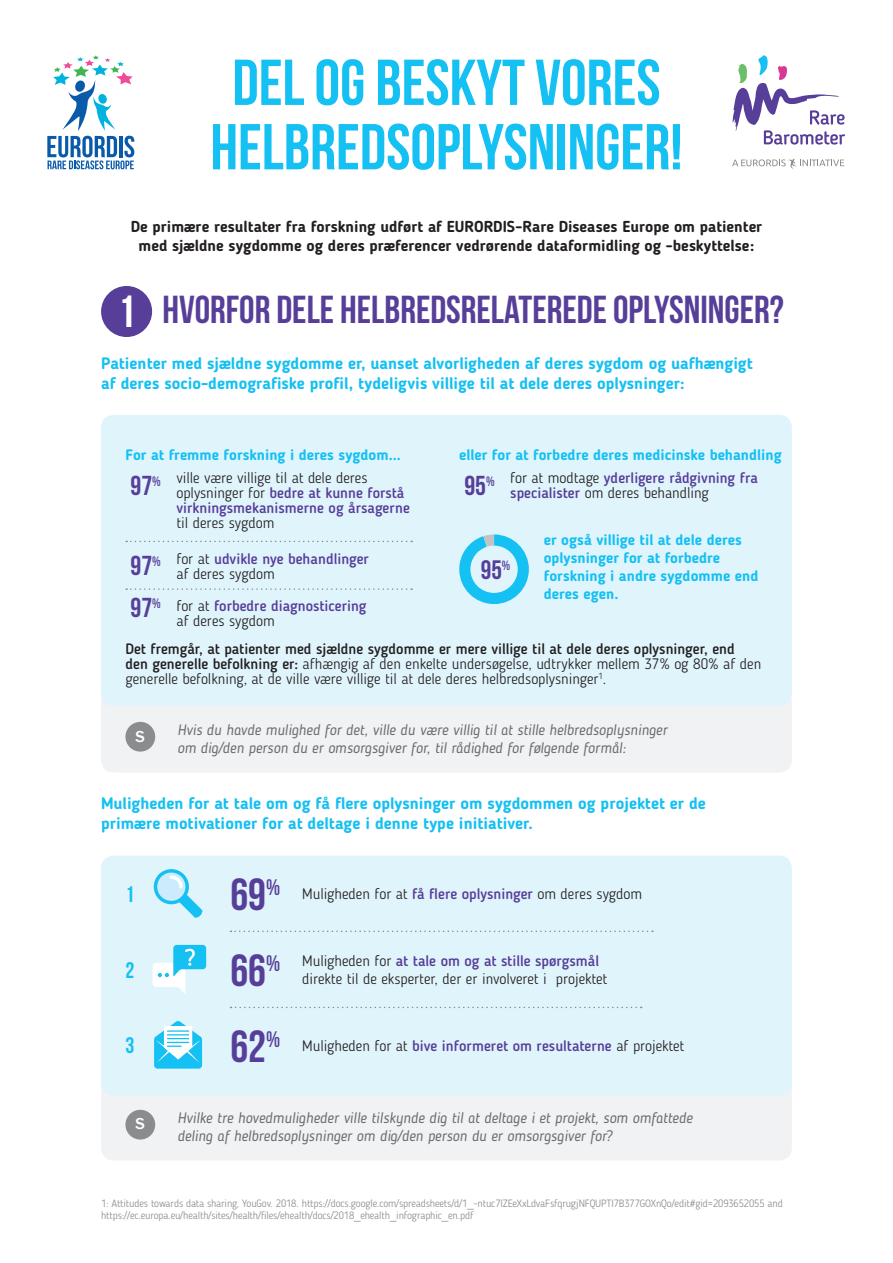
<style>
.page{position:relative;width:893px;height:1263px;background:#fff}
.page>*{position:absolute;margin:0;border:0;box-sizing:border-box;transform-origin:0 0}
.grand_titre{font:64.65px/64.3px "Bebas Neue";color:#15c0f2;text-align:center}
.infog_chiffre_2{font:45px "Bebas Neue";color:#573e99}
.numéro_rubrique{font:45px "Bebas Neue";color:#fff}
.titre_de_rubrique{font:39px "Bebas Neue";color:#573e99}
.infog_chiffre_2-2{font:27.45px "Bebas Neue";color:#573e99}
.infog_chiffre_2-3{font:26.7px "Bebas Neue";color:#573e99}
.ordre{font:22.5px "Bebas Neue";color:#15c0f2}
.infog_chiffre_2-4{font:22.5px "Bebas Neue";color:#573e99}
.titre_bloc{font:700 16.5px/19.8px "Blogger Sans";color:#15c0f2}
.numéro_rubrique-2{font:500 16.5px "Franklin Gothic LT Pro";color:#fff}
.texte{font:700 15.75px/18.9px "Blogger Sans";color:#231f20;text-align:center}
.réponse{font:300 15px/15px "Blogger Sans";color:#231f20}
.question{font:italic 15px/18px "Blogger Sans";color:#6c6d70}
.réponse-2{font:500 15px/15px "Blogger Sans";color:#573e99}
.inter_violet{font:700 15px/18px "Blogger Sans";color:#15c0f2}
.réponse-3{font:300 10.5px/12.6px "Blogger Sans";letter-spacing:-.01em;color:#8a8c8f}
.s1{font-weight:500;color:#573e99}
.s2{font-weight:300;color:#231f20}
.s3{font-weight:500}
</style>
<div class="page">
<div style="left:101px;top:688px;width:691px;height:84px;background:#f1f2f3;border-radius:13px"></div>
<div style="left:125px;top:722px;width:30px;height:30px;background:#8a8c8f;border-radius:50%"></div>
<svg style="left:47px;top:55px;width:87px;height:114px"></svg>
<svg style="left:732px;top:159px;width:112px;height:10px"></svg>
<svg style="left:732px;top:55px;width:113px;height:90px"></svg>
<div style="left:101px;top:415px;width:691px;height:291px;background:#e0f4fc;border-radius:13px"></div>
<div style="left:101px;top:286px;width:51px;height:51px;background:#573e99;border-radius:50%"></div>
<svg style="left:126px;top:588px;width:286px;height:2px"></svg>
<svg style="left:126px;top:541px;width:286px;height:1px"></svg>
<svg style="left:459px;top:534px;width:70px;height:70px"></svg>
<div style="left:101px;top:1066px;width:691px;height:94px;background:#f1f2f3;border-radius:13px"></div>
<div style="left:125px;top:1110px;width:30px;height:29px;background:#8a8c8f;border-radius:50%"></div>
<div style="left:101px;top:855px;width:691px;height:240px;background:#e0f4fc;border-radius:13px"></div>
<svg style="left:154px;top:869px;width:48px;height:49px"></svg>
<svg style="left:153px;top:945px;width:53px;height:49px"></svg>
<svg style="left:154px;top:1021px;width:48px;height:48px"></svg>
<svg style="left:230px;top:1007px;width:412px;height:1px"></svg>
<svg style="left:230px;top:930px;width:423px;height:2px"></svg>
<p class="grand_titre" style="left:210px;top:50px;width:474px">DEL OG BESKYT VORES<br>HELBREDSOPLYSNINGER!</p>
<p class="texte" style="left:131px;top:217px;width:633px">De primære resultater fra forskning udført af EURORDIS-Rare Diseases Europe om patienter med sjældne sygdomme og deres præferencer vedrørende dataformidling og -beskyttelse:</p>
<p class="numéro_rubrique" style="left:118px;top:287px;width:19px">1</p>
<p class="titre_de_rubrique" style="left:162px;top:288px;width:623px">HVORFOR DELE HELBREDSRELATEREDE OPLYSNINGER?</p>
<p class="titre_bloc" style="left:101px;top:353px;width:653px">Patienter med sjældne sygdomme er, uanset alvorligheden af deres sygdom og uafhængigt af deres socio-demografiske profil, tydeligvis villige til at dele deres oplysninger:</p>
<p class="inter_violet" style="left:125px;top:445px;width:277px">For at fremme forskning i deres sygdom...</p>
<p class="réponse" style="left:176px;top:470px;width:235px">ville være villige til at dele deres oplysninger for <span class="s1">bedre at kunne forstå virkningsmekanismerne og årsagerne </span>til deres sygdom</p>
<p class="réponse-2" style="left:176px;top:552px;width:194px"><span class="s2">for at</span> udvikle nye behandlinger <span class="s2">af deres sygdom</span></p>
<p class="réponse-2" style="left:176px;top:599px;width:191px"><span class="s2">for at</span> forbedre diagnosticering <span class="s2">af deres sygdom</span></p>
<p class="infog_chiffre_2-2" style="left:131px;top:471px;width:32px">97<sup>%</sup></p>
<p class="infog_chiffre_2-2" style="left:131px;top:550px;width:32px">97<sup>%</sup></p>
<p class="infog_chiffre_2-2" style="left:131px;top:593px;width:32px">97<sup>%</sup></p>
<p class="inter_violet" style="left:459px;top:445px;width:324px">eller for at forbedre deres medicinske behandling</p>
<p class="réponse-2" style="left:510px;top:470px;width:249px"><span class="s2">for at modtage</span> yderligere rådgivning fra specialister <span class="s2">om deres behandling</span></p>
<p class="inter_violet" style="left:544px;top:530px;width:216px">er også villige til at dele deres oplysninger for at forbedre forskning i andre sygdomme end deres egen.</p>
<p class="infog_chiffre_2-2" style="left:464px;top:471px;width:32px">95<sup>%</sup></p>
<p class="infog_chiffre_2-3" style="left:481px;top:555px;width:31px">95<sup>%</sup></p>
<p class="réponse" style="left:125px;top:641px;width:637px"><span class="s3">Det fremgår, at patienter med sjældne sygdomme er mere villige til at dele deres oplysninger, end<br>den generelle befolkning er:</span> afhængig af den enkelte undersøgelse, udtrykker mellem 37% og 80% af den generelle befolkning, at de ville være villige til at dele deres helbredsoplysninger<sup>1</sup>.</p>
<p class="numéro_rubrique-2" style="left:136px;top:727px;width:11px">S</p>
<p class="question" style="left:177px;top:721px;width:492px">Hvis du havde mulighed for det, ville du være villig til at stille helbredsoplysninger om dig/den person du er omsorgsgiver for, til rådighed for følgende formål:</p>
<p class="titre_bloc" style="left:101px;top:793px;width:606px">Muligheden for at tale om og få flere oplysninger om sygdommen og projektet er de primære motivationer for at deltage i denne type initiativer.</p>
<p class="infog_chiffre_2" style="left:230px;top:870px;width:37px">69</p>
<p class="ordre" style="left:125px;top:882px;width:10px">1</p>
<p class="infog_chiffre_2-4" style="left:266px;top:875px;width:16px">%</p>
<p class="réponse" style="left:302px;top:886px;width:341px">Muligheden for at <span class="s1">få flere oplysninger</span> om deres sygdom</p>
<p class="infog_chiffre_2" style="left:230px;top:946px;width:37px">66</p>
<p class="ordre" style="left:125px;top:958px;width:10px">2</p>
<p class="réponse-2" style="left:302px;top:953px;width:298px"><span class="s2">Muligheden for</span> at tale om og at stille spørgsmål</p>
<p class="infog_chiffre_2-4" style="left:266px;top:951px;width:16px">%</p>
<p class="réponse" style="left:302px;top:971px;width:307px">direkte til de eksperter, der er involveret i projektet</p>
<p class="infog_chiffre_2" style="left:230px;top:1021px;width:51px">62<sup>%</sup></p>
<p class="ordre" style="left:125px;top:1033px;width:10px">3</p>
<p class="réponse-2" style="left:302px;top:1038px;width:384px"><span class="s2">Muligheden for at</span> bive informeret om resultaterne <span class="s2">af projektet</span></p>
<p class="numéro_rubrique-2" style="left:136px;top:1114px;width:11px">S</p>
<p class="question" style="left:177px;top:1109px;width:517px">Hvilke tre hovedmuligheder ville tilskynde dig til at deltage i et projekt, som omfattede deling af helbredsoplysninger om dig/den person du er omsorgsgiver for?</p>
<p class="réponse-3" style="left:101px;top:1197px;width:683px">1: Attitudes towards data sharing, YouGov. 2018. https://docs.google.com/spreadsheets/d/1_-ntuc7lZEeXxLdvaFsfqrugjNFQUPTI7B377GOXnQo/edit#gid=2093652055 and https://ec.europa.eu/health/sites/health/files/ehealth/docs/2018_ehealth_infographic_en.pdf</p>
</div>
